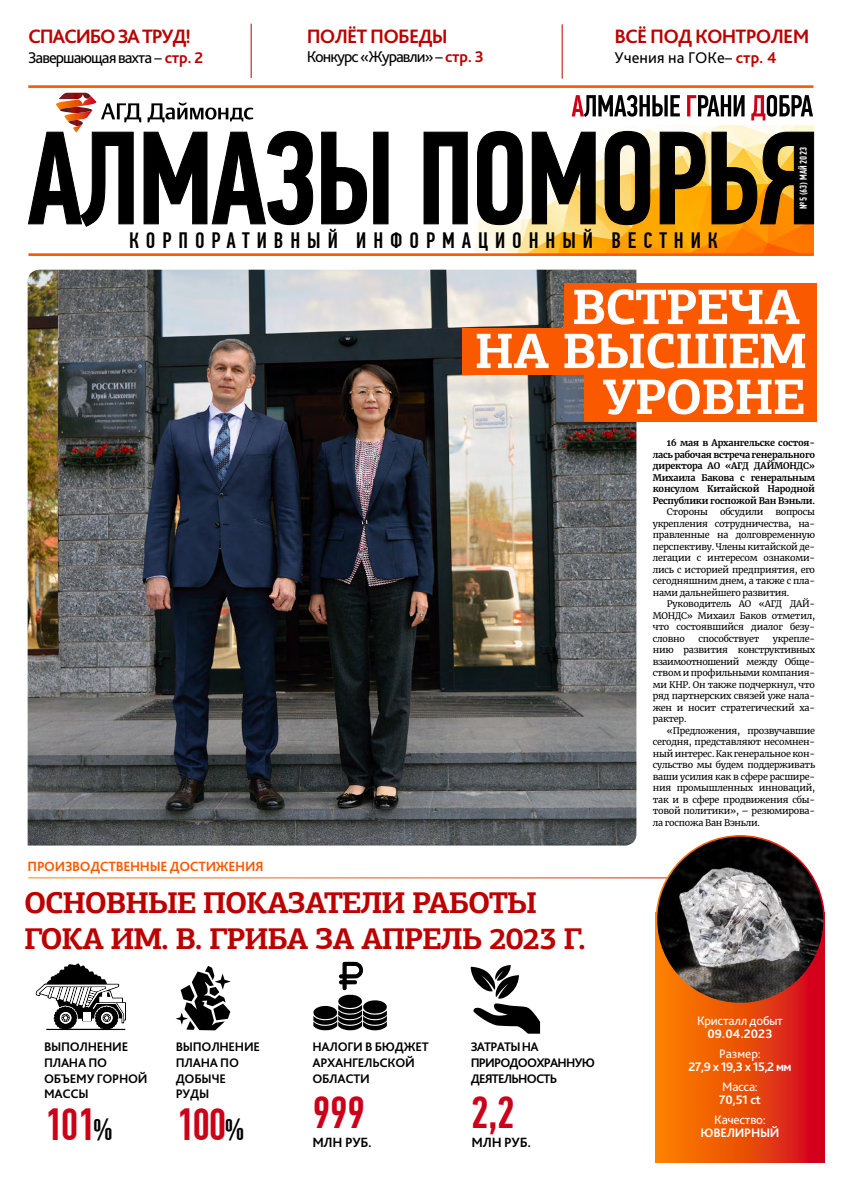
<style>
.page{position:relative;width:842px;height:1191px;background:#fff}
.page>*{position:absolute;margin:0;border:0;box-sizing:border-box;transform-origin:0 0}
.t1{font:500 45px "PF Din Text Comp Pro";letter-spacing:-.04em;color:#cd0019}
.t2{font:700 30px/36px "PF Agora Slab Pro";letter-spacing:-.04em;color:#bc0000}
.t3{font:500 22.3px "PF Din Text Comp Pro";letter-spacing:.31em;color:#000}
.t4{font:700 20.3px "Bliss Pro";letter-spacing:-.04em;color:#bc0000}
.t5{font:700 20.3px "Bliss Pro";letter-spacing:-.06em;color:#bc0000}
.t6{font:16.2px "Bliss Pro";letter-spacing:-.06em;color:#000}
.t7{font:16.2px "Bliss Pro";color:#000}
.t8{font:700 14px "Bliss Pro";letter-spacing:-.02em;color:#fa5900}
.t9{font:700 14px "Bliss Pro";letter-spacing:-.02em;color:#000}
.t10{font:700 13px/15.6px "Bliss Pro";letter-spacing:-.02em;color:#000}
.t11{font:700 12.9px "Bliss Pro";letter-spacing:-.02em;color:#fff}
.t12{font:12.9px "Bliss Pro";letter-spacing:-.02em;color:#fff}
.t13{font:500 10px "PF Din Text Comp Pro";color:#fff}
.t14{font:9px/11.5px "Merriweather";letter-spacing:-.025em;color:#000;text-align:justify}
.t15{font:700 9px/11.5px "Merriweather";letter-spacing:-.025em;color:#000;text-align:justify}
.s1{font-weight:700;color:#bc0000}
.s2{font-size:30px;color:#000}
</style>
<div class="page">
<svg style="left:656px;top:929px;width:169px;height:233px;background:#e8480a"></svg>
<img style="left:474px;top:125px;width:340px;height:128px">
<svg style="left:28px;top:131px;width:786px;height:95px"></svg>
<hr style="left:28px;top:253px;width:786px;height:3px;background:#fa5900">
<hr style="left:28px;top:85px;width:785px;height:3px;background:#fa5900">
<svg style="left:751px;top:95px;width:62px;height:25px"></svg>
<svg style="left:687px;top:95px;width:58px;height:21px"></svg>
<svg style="left:572px;top:95px;width:108px;height:22px"></svg>
<svg style="left:148px;top:102px;width:105px;height:20px"></svg>
<svg style="left:56px;top:93px;width:85px;height:40px"></svg>
<hr style="left:251px;top:24px;width:1px;height:54px;background:#bc0000">
<hr style="left:562px;top:24px;width:1px;height:55px;background:#bc0000">
<img style="left:656px;top:836px;width:168px;height:167px;border-radius:84px">
<svg style="left:36px;top:963px;width:90px;height:67px"></svg>
<svg style="left:176px;top:966px;width:54px;height:64px"></svg>
<svg style="left:471px;top:965px;width:69px;height:68px"></svg>
<svg style="left:313px;top:961px;width:74px;height:69px"></svg>
<img style="left:28px;top:270px;width:608px;height:575px">
<div style="left:564px;top:283px;width:253px;height:46px;background:#fa5900"></div>
<div style="left:585px;top:375px;width:232px;height:46px;background:#fa5900"></div>
<div style="left:463px;top:329px;width:354px;height:46px;background:#fa5900"></div>
<svg style="left:574px;top:289px;width:225px;height:35px"></svg>
<svg style="left:477px;top:333px;width:328px;height:35px"></svg>
<svg style="left:603px;top:379px;width:200px;height:35px"></svg>
<h3 class="t5" style="left:28px;top:24px;width:164px">СПАСИБО ЗА ТРУД!</h3>
<h3 class="t6" style="left:28px;top:47px;width:176px">Завершающая вахта – <span class="s1">стр. 2</span></h3>
<h3 class="t4" style="left:307px;top:23px;width:143px">ПОЛЁТ ПОБЕДЫ</h3>
<h3 class="t6" style="left:307px;top:47px;width:179px">Конкурс «Журавли» – <span class="s1">стр. 3</span></h3>
<h3 class="t4" style="left:614px;top:24px;width:196px">ВСЁ ПОД КОНТРОЛЕМ</h3>
<h3 class="t7" style="left:614px;top:47px;width:164px">Учения на ГОКе– <span class="s1">стр. 4</span></h3>
<p class="t13" style="left:798px;top:208px;width:63px;rotate:-90deg">№5 (63) маЙ 2023</p>
<h3 class="t3" style="left:129px;top:227px;width:590px">КОРПОРАТИВНЫЙ ИНФОРМАЦИОННЫЙ ВЕСТНИК</h3>
<h3 class="t8" style="left:28px;top:858px;width:238px">ПРОИЗВОДСТВЕННЫЕ ДОСТИЖЕНИЯ</h3>
<h2 class="t2" style="left:24px;top:884px;width:563px">ОСНОВНЫЕ ПОКАЗАТЕЛИ РАБОТЫ<br>ГОКА ИМ. В. ГРИБА ЗА АПРЕЛЬ 2023 Г.</h2>
<h3 class="t10" style="left:44px;top:1039px;width:10px">выполнение плана</h3>
<h3 class="t10" style="left:176px;top:1039px;width:10px">выполнение плана</h3>
<h3 class="t10" style="left:89px;top:1054px;width:10px">по</h3>
<h3 class="t10" style="left:44px;top:1070px;width:35px">объему</h3>
<h3 class="t10" style="left:97px;top:1070px;width:16px">горно</h3>
<h3 class="t10" style="left:138px;top:1070px;width:11px">й</h3>
<h3 class="t10" style="left:44px;top:1085px;width:10px">массы</h3>
<h1 class="t1" style="left:44px;top:1098px;width:70px">101<span class="s2">%</span></h1>
<h1 class="t1" style="left:176px;top:1098px;width:70px">100<span class="s2">%</span></h1>
<h3 class="t10" style="left:220px;top:1054px;width:10px">по</h3>
<h3 class="t10" style="left:176px;top:1070px;width:19px">Добы</h3>
<h3 class="t10" style="left:211px;top:1070px;width:14px">че</h3>
<h3 class="t10" style="left:176px;top:1085px;width:9px">руды</h3>
<h3 class="t10" style="left:312px;top:1039px;width:92px;text-indent:35px">ги в бюджет<br>Архан гел ьско</h3>
<h3 class="t10" style="left:312px;top:1039px;width:19px">Нало</h3>
<h3 class="t10" style="left:471px;top:1039px;width:15px">Затраты</h3>
<h3 class="t10" style="left:522px;top:1039px;width:9px">на</h3>
<h3 class="t10" style="left:471px;top:1054px;width:10px">природоо</h3>
<h3 class="t10" style="left:536px;top:1054px;width:16px">хранну</h3>
<h3 class="t10" style="left:582px;top:1054px;width:15px">ю</h3>
<h3 class="t10" style="left:471px;top:1070px;width:8px">деятел</h3>
<h3 class="t10" style="left:512px;top:1070px;width:16px">ьност</h3>
<h3 class="t10" style="left:550px;top:1070px;width:9px">ь</h3>
<h3 class="t10" style="left:405px;top:1054px;width:11px">й</h3>
<h3 class="t10" style="left:312px;top:1070px;width:9px">области</h3>
<h1 class="t1" style="left:312px;top:1086px;width:54px">999</h1>
<h1 class="t1" style="left:471px;top:1086px;width:46px">2,2</h1>
<h3 class="t9" style="left:312px;top:1133px;width:61px">МЛН РУБ.</h3>
<h3 class="t9" style="left:472px;top:1133px;width:61px">МЛН РУБ.</h3>
<p class="t15" style="left:653px;top:437px;width:164px;text-indent:14px">16 мая в Архангельске состоя&shy;лась рабочая встреча генерального директора АО «АГД ДАЙМОНДС» Михаила Бакова с генеральным консулом Китайской Народной Республики госпожой Ван Вэньли.</p>
<p class="t14" style="left:667px;top:506px;width:43px">Стороны</p>
<p class="t14" style="left:720px;top:506px;width:45px">обсудили</p>
<p class="t14" style="left:653px;top:506px;width:164px;text-indent:123px">вопросы укрепления сотрудничества, на&shy;правленные на долговременную перспективу. Члены китайской де&shy;легации с интересом ознакоми&shy;лись с историей предприятия, его сегодняшним днем, а также с пла&shy;нами дальнейшего развития.</p>
<p class="t14" style="left:653px;top:598px;width:164px;text-indent:14px">Руководитель АО «АГД ДАЙ-МОНДС» Михаил Баков отметил, что состоявшийся диалог безу&shy;словно</p>
<p class="t14" style="left:698px;top:632px;width:62px">способствует</p>
<p class="t14" style="left:653px;top:632px;width:164px;text-indent:120px">укрепле&shy;нию развития конструктивных взаимоотношений между Обще&shy;ством и профильными компания&shy;ми КНР. Он также подчеркнул, что ряд партнерских связей уже нала&shy;жен и носит стратегический ха&shy;рактер.</p>
<p class="t14" style="left:653px;top:724px;width:164px;text-indent:14px">«Предложения, прозвучавшие сегодня, представляют несомнен&shy;ный интерес. Как генеральное кон&shy;сульство мы будем поддерживать ваши усилия как в сфере расшире&shy;ния промышленных инноваций, так и в сфере продвижения сбы&shy;товой политики», – резюмирова&shy;ла госпожа Ван Вэньли.</p>
<h3 class="t12" style="left:697px;top:1012px;width:87px">Кристалл добыт</h3>
<h3 class="t11" style="left:707px;top:1026px;width:67px">09.04.2023</h3>
<h3 class="t12" style="left:719px;top:1045px;width:43px">Размер:</h3>
<h3 class="t11" style="left:689px;top:1059px;width:104px">27,9 х 19,3 х 15,2 мм</h3>
<h3 class="t12" style="left:722px;top:1078px;width:37px">Масса:</h3>
<h3 class="t11" style="left:719px;top:1092px;width:43px">70,51 сt</h3>
<h3 class="t12" style="left:714px;top:1111px;width:53px">Качество:</h3>
<h3 class="t11" style="left:700px;top:1125px;width:22px">ювелирны</h3>
<h3 class="t11" style="left:770px;top:1125px;width:11px">й</h3>
</div>
